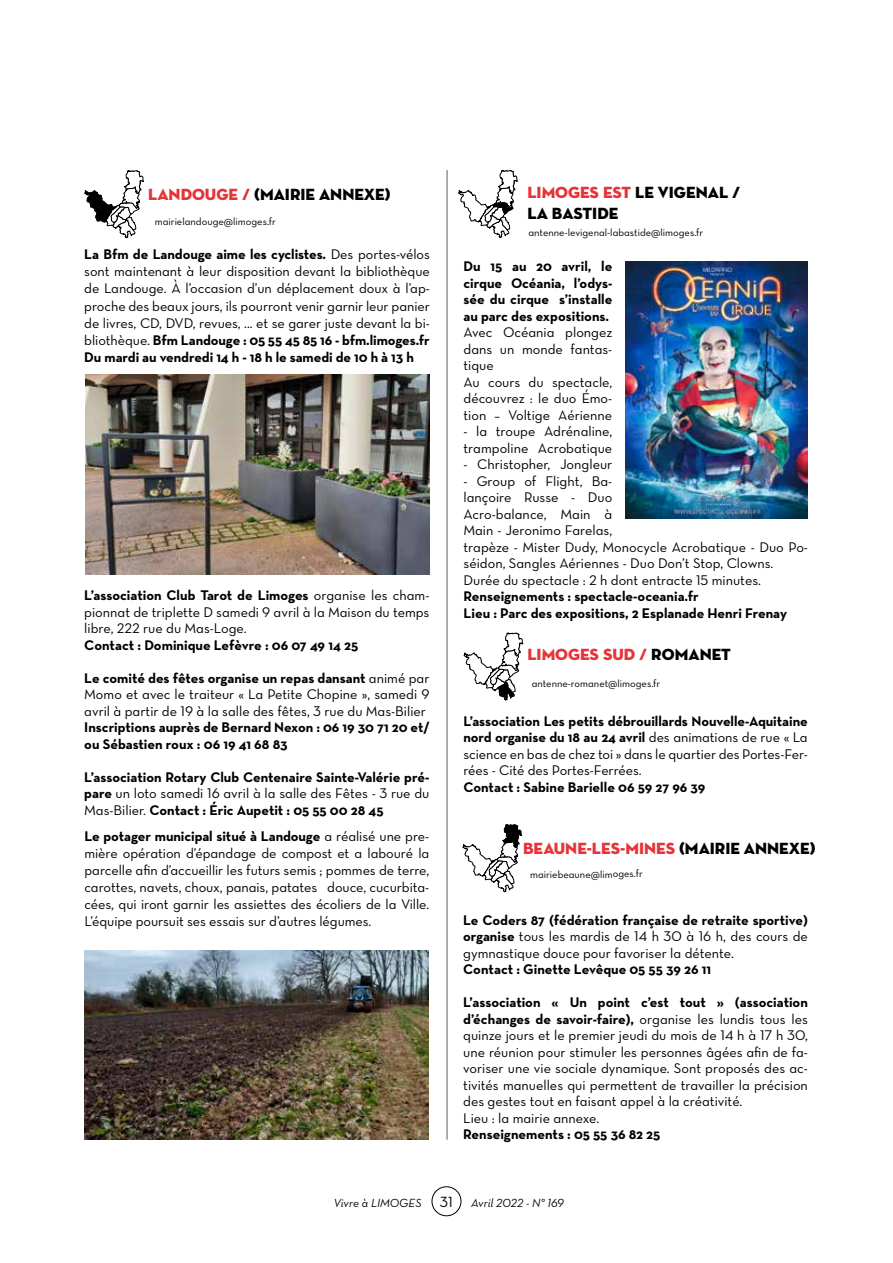
<style>
.page{position:relative;width:893px;height:1263px;background:#fff}
.page>*{position:absolute;margin:0;border:0;box-sizing:border-box;transform-origin:0 0}
.t1{font:16.5px/21px "Neutra Disp Titling";color:#000}
.t2{font:16.5px "Neutra Disp Titling";color:#e73439}
.t3{font:14.25px/16.5px "Neutra Text Book Alt";color:#000}
.t4{font:700 14.25px/16.5px "Neutra Text";letter-spacing:-.005em;color:#000}
.t5{font:12px "Neutra Text Book Italic Alt";color:#000}
.t6{font:10.5px "Neutra Text Book Alt";color:#000}
.s1{color:#e73439}
.s2{font-family:"Neutra Text Book Alt";font-weight:400}
.s3{font-family:"Neutra Text";font-weight:700}
.s4{color:#000}
.s5{font-family:"Neutra Text Book Alt";font-size:15px}
</style>
<div class="page">
<svg style="left:458px;top:170px;width:60px;height:68px"></svg>
<svg style="left:84px;top:170px;width:60px;height:69px"></svg>
<hr style="left:446px;top:170px;width:2px;height:970px;background:#706f6f">
<img style="left:84px;top:951px;width:345px;height:189px">
<img style="left:85px;top:374px;width:344px;height:201px">
<svg style="left:463px;top:632px;width:60px;height:69px"></svg>
<svg style="left:462px;top:824px;width:60px;height:69px"></svg>
<img style="left:625px;top:261px;width:183px;height:258px">
<div style="left:432px;top:1186px;width:29px;height:30px;border:1px solid #000;border-radius:50%"></div>
<p class="t1" style="left:148px;top:184px;width:244px"><span class="s1">LANDOUGE /</span> (MAIRIE ANNEXE)</p>
<p class="t6" style="left:155px;top:215px;width:123px">mairielandouge@limoges.fr</p>
<p class="t4" style="left:84px;top:246px;width:347px">La Bfm de Landouge aime les cyclistes. <span class="s2">Des portes-vélos</span></p>
<p class="t3" style="left:84px;top:263px;width:347px;line-height:17.1px;text-align:justify">sont maintenant à leur disposition devant la bibliothèque de Landouge. À l’occasion d’un déplacement doux à l’ap&shy;proche des beaux jours, ils pourront venir garnir leur panier de livres, CD, DVD, revues, ... et se garer juste devant la bi-</p>
<p class="t4" style="left:84px;top:331px;width:347px;line-height:17.1px"><span class="s2">bliothèque.</span> Bfm Landouge : 05 55 45 85 16 - bfm.limoges.fr<br>Du mardi au vendredi 14 h - 18 h le samedi de 10 h à 13 h</p>
<p class="t4" style="left:84px;top:587px;width:347px">L’association Club Tarot de Limoges <span class="s2">organise les cham-</span></p>
<p class="t3" style="left:84px;top:604px;width:347px">pionnat de triplette D samedi 9 avril à la Maison du temps libre, 222 rue du Mas-Loge.</p>
<p class="t4" style="left:84px;top:636px;width:275px">Contact : Dominique Lefèvre : 06 07 49 14 25</p>
<p class="t4" style="left:84px;top:669px;width:347px">Le comité des fêtes organise un repas dansant <span class="s2">animé par</span></p>
<p class="t3" style="left:84px;top:686px;width:347px">Momo et avec le traiteur « La Petite Chopine », samedi 9 avril à partir de 19 à la salle des fêtes, 3 rue du Mas-Bilier</p>
<p class="t4" style="left:84px;top:719px;width:347px">Inscriptions auprès de Bernard Nexon : 06 19 30 71 20 et/ ou Sébastien roux : 06 19 41 68 83</p>
<p class="t4" style="left:84px;top:768px;width:347px">L’association Rotary Club Centenaire Sainte-Valérie pré-</p>
<p class="t3" style="left:84px;top:785px;width:347px"><span class="s3">pare</span> un loto samedi 16 avril à la salle des Fêtes - 3 rue du</p>
<p class="t4" style="left:84px;top:801px;width:301px"><span class="s2">Mas-Bilier.</span> Contact : Éric Aupetit : 05 55 00 28 45</p>
<p class="t4" style="left:84px;top:827px;width:346px">Le potager municipal situé à Landouge <span class="s2">a réalisé une pre-</span></p>
<p class="t3" style="left:84px;top:844px;width:346px;line-height:17.1px;text-align:justify">mière opération d’épandage de compost et a labouré la parcelle afin d’accueillir les futurs semis ; pommes de terre, carottes, navets, choux, panais, patates douce, cucurbita&shy;cées, qui iront garnir les assiettes des écoliers de la Ville.<br>L’équipe poursuit ses essais sur d’autres légumes.</p>
<p class="t1" style="left:527px;top:181px;width:214px"><span class="s1">LIMOGES EST</span> LE VIGENAL /<br>LA BASTIDE</p>
<p class="t6" style="left:528px;top:226px;width:176px">antenne-levigenal-labastide@limoges.fr</p>
<p class="t4" style="left:463px;top:258px;width:150px;text-align:justify">Du 15 au 20 avril, le cirque Océania, l’odys&shy;sée du cirque s’installe au parc des expositions.</p>
<p class="t3" style="left:463px;top:324px;width:150px">Avec Océania plongez dans un monde fantas&shy;tique<br>Au cours du spectacle, découvrez : le duo Émo&shy;tion – Voltige Aérienne</p>
<p class="t3" style="left:463px;top:423px;width:150px">- la troupe Adrénaline, trampoline Acrobatique</p>
<p class="t3" style="left:463px;top:456px;width:150px">- Christopher, Jongleur</p>
<p class="t3" style="left:463px;top:472px;width:346px">- Group of Flight, Ba-<br>lançoire Russe - Duo<br>Acro-balance, Main à<br>Main - Jeronimo Farelas,<br>trapèze - Mister Dudy, Monocycle Acrobatique - Duo Po&shy;séidon, Sangles Aériennes - Duo Don’t Stop, Clowns.<br>Durée du spectacle : 2 h dont entracte 15 minutes.</p>
<p class="t4" style="left:463px;top:588px;width:325px">Renseignements : spectacle-oceania.fr<br>Lieu : Parc des expositions, 2 Esplanade Henri Frenay</p>
<p class="t2" style="left:527px;top:644px;width:205px">LIMOGES SUD / <span class="s4">ROMANET</span></p>
<p class="t6" style="left:532px;top:677px;width:130px">antenne-romanet@limoges.fr</p>
<p class="t4" style="left:463px;top:712px;width:346px">L’association Les petits débrouillards Nouvelle-Aquitaine nord organise du 18 au 24 avril <span class="s2">des animations de rue « La</span></p>
<p class="t3" style="left:463px;top:745px;width:346px">science en bas de chez toi » dans le quartier des Portes-Fer&shy;rées - Cité des Portes-Ferrées.</p>
<p class="t4" style="left:463px;top:778px;width:244px">Contact : Sabine Barielle 06 59 27 96 39</p>
<p class="t2" style="left:523px;top:838px;width:294px">BEAUNE-LES-MINES <span class="s4">(MAIRIE ANNEXE)</span></p>
<p class="t6" style="left:530px;top:869px;width:114px;rotate:-1deg">mairiebeaune@limoges.fr</p>
<p class="t4" style="left:463px;top:911px;width:346px">Le Coders 87 (fédération française de retraite sportive)</p>
<p class="t3" style="left:463px;top:928px;width:346px"><span class="s3">organise</span> tous les mardis de 14 h 30 à 16 h, des cours de gymnastique douce pour favoriser la détente.</p>
<p class="t4" style="left:463px;top:961px;width:249px">Contact : Ginette Levêque 05 55 39 26 11</p>
<p class="t4" style="left:463px;top:994px;width:346px">L’association « Un point c’est tout » (association d’échanges de savoir-faire), <span class="s2">organise les lundis tous les</span></p>
<p class="t3" style="left:463px;top:1027px;width:346px">quinze jours et le premier jeudi du mois de 14 h à 17 h 30, une réunion pour stimuler les personnes âgées afin de fa&shy;voriser une vie sociale dynamique. Sont proposés des ac&shy;tivités manuelles qui permettent de travailler la précision des gestes tout en faisant appel à la créativité.<br>Lieu : la mairie annexe.</p>
<p class="t4" style="left:463px;top:1126px;width:199px">Renseignements : 05 55 36 82 25</p>
<p class="t5" style="left:334px;top:1195px;width:232px">Vivre à LIMOGES <span class="s5">31</span> Avril 2022 - N° 169</p>
</div>
